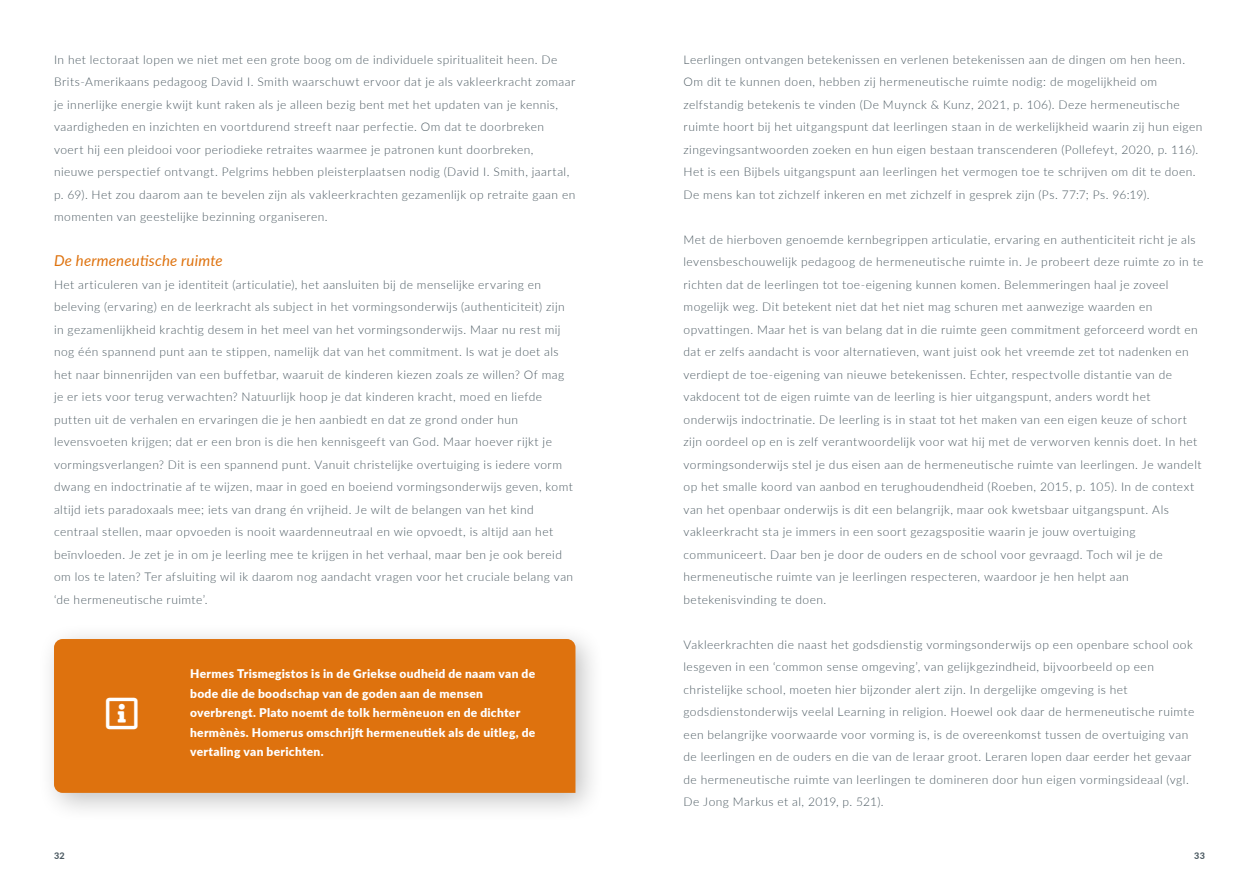
<style>
.page{position:relative;width:1259px;height:893px;background:#fff}
.page>*{position:absolute;margin:0;border:0;box-sizing:border-box;transform-origin:0 0}
.t1{font:36px "Font Awesome 5 Pro";color:#fff}
.t2{font:italic 15px "Lato";letter-spacing:.015em;color:#de720e}
.t3{font:300 12px/22.5px "Lato";letter-spacing:.035em;color:#4c5a62}
.t4{font:900 12px/19.5px "Lato";letter-spacing:.025em;color:#fff}
.t5{font:800 9px "Lato";color:#4c5a62}
</style>
<div class="page">
<div style="left:36px;top:622px;width:569px;height:201px;background:#000;opacity:.25"></div>
<div style="left:54px;top:639px;width:521px;height:154px;background:#de720e"></div>
<svg style="left:106px;top:697px;width:32px;height:32px"></svg>
<p class="t3" style="left:54px;top:48px;width:523px">In het lectoraat lopen we niet met een grote boog om de individuele spiritualiteit heen. De Brits-Amerikaans pedagoog David I. Smith waarschuwt ervoor dat je als vakleerkracht zomaar je innerlijke energie kwijt kunt raken als je alleen bezig bent met het updaten van je kennis, vaardigheden en inzichten en voortdurend streeft naar perfectie. Om dat te doorbreken voert hij een pleidooi voor periodieke retraites waarmee je patronen kunt doorbreken, nieuwe perspectief ontvangt. Pelgrims hebben pleisterplaatsen nodig (David I. Smith, jaartal, p. 69). Het zou daarom aan te bevelen zijn als vakleerkrachten gezamenlijk op retraite gaan en momenten van geestelijke bezinning organiseren.</p>
<p class="t2" style="left:54px;top:250px;width:170px">De hermeneutische ruimte</p>
<p class="t3" style="left:54px;top:273px;width:521px">Het articuleren van je identiteit (articulatie), het aansluiten bij de menselijke ervaring en beleving (ervaring) en de leerkracht als subject in het vormingsonderwijs (authenticiteit) zijn in gezamenlijkheid krachtig desem in het meel van het vormingsonderwijs. Maar nu rest mij nog één spannend punt aan te stippen, namelijk dat van het commitment. Is wat je doet als het naar binnenrijden van een buffetbar, waaruit de kinderen kiezen zoals ze willen? Of mag je er iets voor terug verwachten? Natuurlijk hoop je dat kinderen kracht, moed en liefde putten uit de verhalen en ervaringen die je hen aanbiedt en dat ze grond onder hun levensvoeten krijgen; dat er een bron is die hen kennisgeeft van God. Maar hoever rijkt je vormingsverlangen? Dit is een spannend punt. Vanuit christelijke overtuiging is iedere vorm dwang en indoctrinatie af te wijzen, maar in goed en boeiend vormingsonderwijs geven, komt altijd iets paradoxaals mee; iets van drang én vrijheid. Je wilt de belangen van het kind centraal stellen, maar opvoeden is nooit waardenneutraal en wie opvoedt, is altijd aan het beïnvloeden. Je zet je in om je leerling mee te krijgen in het verhaal, maar ben je ook bereid om los te laten? Ter afsluiting wil ik daarom nog aandacht vragen voor het cruciale belang van ‘de hermeneutische ruimte’.</p>
<h1 class="t1" style="left:106px;top:695px;width:33px">■□▲❑◆</h1>
<p class="t4" style="left:190px;top:664px;width:347px">Hermes Trismegistos is in de Griekse oudheid de naam van de bode die de boodschap van de goden aan de mensen overbrengt. Plato noemt de tolk hermèneuon en de dichter hermènès. Homerus omschrijft hermeneutiek als de uitleg, de vertaling van berichten.</p>
<p class="t3" style="left:683px;top:48px;width:520px">Leerlingen ontvangen betekenissen en verlenen betekenissen aan de dingen om hen heen.<br>Om dit te kunnen doen, hebben zij hermeneutische ruimte nodig: de mogelijkheid om zelfstandig betekenis te vinden (De Muynck &amp; Kunz, 2021, p. 106). Deze hermeneutische ruimte hoort bij het uitgangspunt dat leerlingen staan in de werkelijkheid waarin zij hun eigen zingevingsantwoorden zoeken en hun eigen bestaan transcenderen (Pollefeyt, 2020, p. 116).<br>Het is een Bijbels uitgangspunt aan leerlingen het vermogen toe te schrijven om dit te doen.<br>De mens kan tot zichzelf inkeren en met zichzelf in gesprek zijn (Ps. 77:7; Ps. 96:19).</p>
<p class="t3" style="left:683px;top:228px;width:521px">Met de hierboven genoemde kernbegrippen articulatie, ervaring en authenticiteit richt je als levensbeschouwelijk pedagoog de hermeneutische ruimte in. Je probeert deze ruimte zo in te richten dat de leerlingen tot toe-eigening kunnen komen. Belemmeringen haal je zoveel mogelijk weg. Dit betekent niet dat het niet mag schuren met aanwezige waarden en opvattingen. Maar het is van belang dat in die ruimte geen commitment geforceerd wordt en dat er zelfs aandacht is voor alternatieven, want juist ook het vreemde zet tot nadenken en verdiept de toe-eigening van nieuwe betekenissen. Echter, respectvolle distantie van de vakdocent tot de eigen ruimte van de leerling is hier uitgangspunt, anders wordt het onderwijs indoctrinatie. De leerling is in staat tot het maken van een eigen keuze of schort zijn oordeel op en is zelf verantwoordelijk voor wat hij met de verworven kennis doet. In het vormingsonderwijs stel je dus eisen aan de hermeneutische ruimte van leerlingen. Je wandelt op het smalle koord van aanbod en terughoudendheid (Roeben, 2015, p. 105). In de context van het openbaar onderwijs is dit een belangrijk, maar ook kwetsbaar uitgangspunt. Als vakleerkracht sta je immers in een soort gezagspositie waarin je jouw overtuiging communiceert. Daar ben je door de ouders en de school voor gevraagd. Toch wil je de hermeneutische ruimte van je leerlingen respecteren, waardoor je hen helpt aan betekenisvinding te doen.</p>
<p class="t3" style="left:683px;top:633px;width:512px">Vakleerkrachten die naast het godsdienstig vormingsonderwijs op een openbare school ook lesgeven in een ‘common sense omgeving’, van gelijkgezindheid, bijvoorbeeld op een christelijke school, moeten hier bijzonder alert zijn. In dergelijke omgeving is het godsdienstonderwijs veelal Learning in religion. Hoewel ook daar de hermeneutische ruimte een belangrijke voorwaarde voor vorming is, is de overeenkomst tussen de overtuiging van de leerlingen en de ouders en die van de leraar groot. Leraren lopen daar eerder het gevaar de hermeneutische ruimte van leerlingen te domineren door hun eigen vormingsideaal (vgl.<br>De Jong Markus et al, 2019, p. 521).</p>
<p class="t5" style="left:54px;top:849px;width:12px">32</p>
<p class="t5" style="left:1194px;top:849px;width:12px">33</p>
</div>
